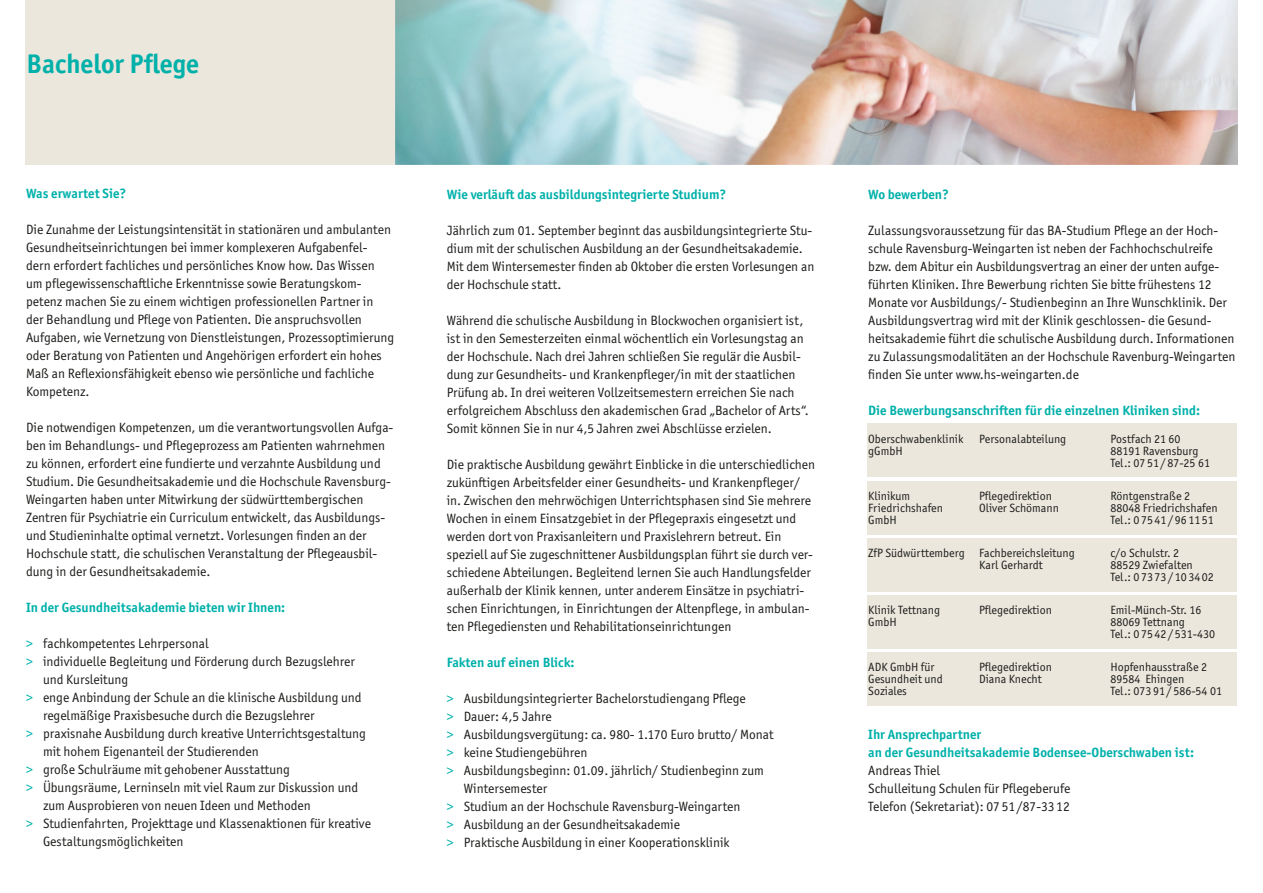
<style>
.page{position:relative;width:1263px;height:893px;background:#fff}
.page>*{position:absolute;margin:0;border:0;box-sizing:border-box;transform-origin:0 0}
.t1{font:700 27px "Officina Sans ITC Pro";color:#00b1aa}
.t2{font:13.5px/18px "Officina Sans ITC Pro";color:#1d1d1b}
.t3{font:700 13.5px/18px "Officina Sans ITC Pro";color:#00b1aa}
.t4{font:12px/12px "Officina Sans ITC Pro";color:#1d1d1b}
.s1{color:#00b1aa}
</style>
<div class="page">
<div style="left:26px;top:0;width:369px;height:164px;background:#ebe7dd"></div>
<img style="left:395px;top:0;width:842px;height:164px">
<div style="left:868px;top:424px;width:369px;height:53px;background:#ebe7dd"></div>
<div style="left:868px;top:481px;width:369px;height:53px;background:#ebe7dd"></div>
<div style="left:868px;top:538px;width:369px;height:53px;background:#ebe7dd"></div>
<div style="left:868px;top:595px;width:369px;height:53px;background:#ebe7dd"></div>
<div style="left:868px;top:652px;width:369px;height:53px;background:#ebe7dd"></div>
<h1 class="t1" style="left:27px;top:47px;width:174px">Bachelor Pflege</h1>
<p class="t3" style="left:26px;top:185px;width:102px">Was erwartet Sie?</p>
<p class="t2" style="left:26px;top:221px;width:370px">Die Zunahme der Leistungsintensität in stationären und ambulanten Gesundheitseinrichtungen bei immer komplexeren Aufgabenfel&shy;dern erfordert fachliches und persönliches Know how. Das Wissen um pflegewissenschaftliche Erkenntnisse sowie Beratungskom&shy;petenz machen Sie zu einem wichtigen professionellen Partner in der Behandlung und Pflege von Patienten. Die anspruchsvollen Aufgaben, wie Vernetzung von Dienstleistungen, Prozessoptimierung oder Beratung von Patienten und Angehörigen erfordert ein hohes Maß an Reflexionsfähigkeit ebenso wie persönliche und fachliche Kompetenz.</p>
<p class="t2" style="left:26px;top:419px;width:369px">Die notwendigen Kompetenzen, um die verantwortungsvollen Aufga&shy;ben im Behandlungs- und Pflegeprozess am Patienten wahrnehmen zu können, erfordert eine fundierte und verzahnte Ausbildung und Studium. Die Gesundheitsakademie und die Hochschule Ravensburg-Weingarten haben unter Mitwirkung der südwürttembergischen Zentren für Psychiatrie ein Curriculum entwickelt, das Ausbildungs&shy;und Studieninhalte optimal vernetzt. Vorlesungen finden an der Hochschule statt, die schulischen Veranstaltung der Pflegeausbil&shy;dung in der Gesundheitsakademie.</p>
<p class="t3" style="left:26px;top:599px;width:261px">In der Gesundheitsakademie bieten wir Ihnen:</p>
<p class="t2" style="left:26px;top:635px;width:184px"><span class="s1">&gt;</span> fachkompetentes Lehrpersonal</p>
<p class="t2" style="left:26px;top:653px;width:330px"><span class="s1">&gt;</span> individuelle Begleitung und Förderung durch Bezugslehrer</p>
<p class="t2" style="left:43px;top:671px;width:87px">und Kursleitung</p>
<p class="t2" style="left:26px;top:689px;width:337px"><span class="s1">&gt;</span> enge Anbindung der Schule an die klinische Ausbildung und</p>
<p class="t2" style="left:43px;top:707px;width:273px">regelmäßige Praxisbesuche durch die Bezugslehrer</p>
<p class="t2" style="left:26px;top:725px;width:341px"><span class="s1">&gt;</span> praxisnahe Ausbildung durch kreative Unterrichtsgestaltung</p>
<p class="t2" style="left:43px;top:743px;width:217px">mit hohem Eigenanteil der Studierenden</p>
<p class="t2" style="left:26px;top:761px;width:265px"><span class="s1">&gt;</span> große Schulräume mit gehobener Ausstattung</p>
<p class="t2" style="left:26px;top:779px;width:334px"><span class="s1">&gt;</span> Übungsräume, Lerninseln mit viel Raum zur Diskussion und</p>
<p class="t2" style="left:43px;top:797px;width:269px">zum Ausprobieren von neuen Ideen und Methoden</p>
<p class="t2" style="left:26px;top:815px;width:346px"><span class="s1">&gt;</span> Studienfahrten, Projekttage und Klassenaktionen für kreative</p>
<p class="t2" style="left:43px;top:833px;width:142px">Gestaltungsmöglichkeiten</p>
<p class="t3" style="left:447px;top:185px;width:281px">Wie verläuft das ausbildungsintegrierte Studium?</p>
<p class="t2" style="left:447px;top:221px;width:369px">Jährlich zum 01. September beginnt das ausbildungsintegrierte Stu&shy;dium mit der schulischen Ausbildung an der Gesundheitsakademie.<br>Mit dem Wintersemester finden ab Oktober die ersten Vorlesungen an der Hochschule statt.</p>
<p class="t2" style="left:447px;top:311px;width:363px">Während die schulische Ausbildung in Blockwochen organisiert ist, ist in den Semesterzeiten einmal wöchentlich ein Vorlesungstag an der Hochschule. Nach drei Jahren schließen Sie regulär die Ausbil&shy;dung zur Gesundheits- und Krankenpfleger/in mit der staatlichen Prüfung ab. In drei weiteren Vollzeitsemestern erreichen Sie nach erfolgreichem Abschluss den akademischen Grad „Bachelor of Arts“.<br>Somit können Sie in nur 4,5 Jahren zwei Abschlüsse erzielen.</p>
<p class="t2" style="left:447px;top:455px;width:370px">Die praktische Ausbildung gewährt Einblicke in die unterschiedlichen zukünftigen Arbeitsfelder einer Gesundheits- und Krankenpfleger/ in. Zwischen den mehrwöchigen Unterrichtsphasen sind Sie mehrere Wochen in einem Einsatzgebiet in der Pflegepraxis eingesetzt und werden dort von Praxisanleitern und Praxislehrern betreut. Ein speziell auf Sie zugeschnittener Ausbildungsplan führt sie durch ver&shy;schiedene Abteilungen. Begleitend lernen Sie auch Handlungsfelder außerhalb der Klinik kennen, unter anderem Einsätze in psychiatri&shy;schen Einrichtungen, in Einrichtungen der Altenpflege, in ambulan&shy;ten Pflegediensten und Rehabilitationseinrichtungen</p>
<p class="t3" style="left:447px;top:653px;width:129px">Fakten auf einen Blick:</p>
<p class="t2" style="left:447px;top:689px;width:301px"><span class="s1">&gt;</span> Ausbildungsintegrierter Bachelorstudiengang Pflege</p>
<p class="t2" style="left:447px;top:707px;width:106px"><span class="s1">&gt;</span> Dauer: 4,5 Jahre</p>
<p class="t2" style="left:447px;top:725px;width:328px"><span class="s1">&gt;</span> Ausbildungsvergütung: ca. 980- 1.170 Euro brutto/ Monat</p>
<p class="t2" style="left:447px;top:743px;width:142px"><span class="s1">&gt;</span> keine Studiengebühren</p>
<p class="t2" style="left:447px;top:761px;width:319px"><span class="s1">&gt;</span> Ausbildungsbeginn: 01.09. jährlich/ Studienbeginn zum</p>
<p class="t2" style="left:464px;top:779px;width:85px">Wintersemester</p>
<p class="t2" style="left:447px;top:797px;width:295px"><span class="s1">&gt;</span> Studium an der Hochschule Ravensburg-Weingarten</p>
<p class="t2" style="left:447px;top:815px;width:235px"><span class="s1">&gt;</span> Ausbildung an der Gesundheitsakademie</p>
<p class="t2" style="left:447px;top:833px;width:284px"><span class="s1">&gt;</span> Praktische Ausbildung in einer Kooperationsklinik</p>
<p class="t3" style="left:868px;top:185px;width:82px">Wo bewerben?</p>
<p class="t2" style="left:868px;top:221px;width:369px">Zulassungsvoraussetzung für das BA-Studium Pflege an der Hoch&shy;schule Ravensburg-Weingarten ist neben der Fachhochschulreife bzw. dem Abitur ein Ausbildungsvertrag an einer der unten aufge&shy;führten Kliniken. Ihre Bewerbung richten Sie bitte frühestens 12<br>Monate vor Ausbildungs/- Studienbeginn an Ihre Wunschklinik. Der Ausbildungsvertrag wird mit der Klinik geschlossen- die Gesund&shy;heitsakademie führt die schulische Ausbildung durch. Informationen zu Zulassungsmodalitäten an der Hochschule Ravenburg-Weingarten finden Sie unter www.hs-weingarten.de</p>
<p class="t3" style="left:868px;top:401px;width:333px">Die Bewerbungsanschriften für die einzelnen Kliniken sind:</p>
<p class="t4" style="left:868px;top:432px;width:97px">Oberschwabenklinik gGmbH</p>
<p class="t4" style="left:979px;top:432px;width:89px">Personalabteilung</p>
<p class="t4" style="left:1110px;top:432px;width:101px">Postfach 21 60<br>88191 Ravensburg<br>Tel.: 07 51/ 87-25 61</p>
<p class="t4" style="left:868px;top:490px;width:76px">Klinikum<br>Friedrichshafen<br>GmbH</p>
<p class="t4" style="left:979px;top:490px;width:81px">Pflegedirektion<br>Oliver Schömann</p>
<p class="t4" style="left:1110px;top:490px;width:109px">Röntgenstraße 2<br>88048 Friedrichshafen<br>Tel.: 0 7541/ 961151</p>
<p class="t4" style="left:979px;top:547px;width:97px;text-indent:-111px">ZfP Südwürttemberg Fachbereichsleitung<br>Karl Gerhardt</p>
<p class="t4" style="left:1110px;top:547px;width:105px">c/o Schulstr. 2<br>88529 Zwiefalten<br>Tel.: 0 7373/ 103402</p>
<p class="t4" style="left:868px;top:604px;width:73px">Klinik Tettnang<br>GmbH</p>
<p class="t4" style="left:979px;top:604px;width:74px">Pflegedirektion</p>
<p class="t4" style="left:1110px;top:604px;width:106px">Emil-Münch-Str. 16<br>88069 Tettnang<br>Tel.: 0 7542/ 531-430</p>
<p class="t4" style="left:868px;top:661px;width:76px">ADK GmbH für<br>Gesundheit und<br>Soziales</p>
<p class="t4" style="left:979px;top:661px;width:74px">Pflegedirektion<br>Diana Knecht</p>
<p class="t4" style="left:1110px;top:661px;width:113px">Hopfenhausstraße 2<br>89584 Ehingen<br>Tel.: 073 91/ 586-54 01</p>
<p class="t3" style="left:868px;top:725px;width:327px">Ihr Ansprechpartner<br>an der Gesundheitsakademie Bodensee-Oberschwaben ist:</p>
<p class="t2" style="left:868px;top:761px;width:203px">Andreas Thiel<br>Schulleitung Schulen für Pflegeberufe<br>Telefon (Sekretariat): 07 51/87-33 12</p>
</div>
